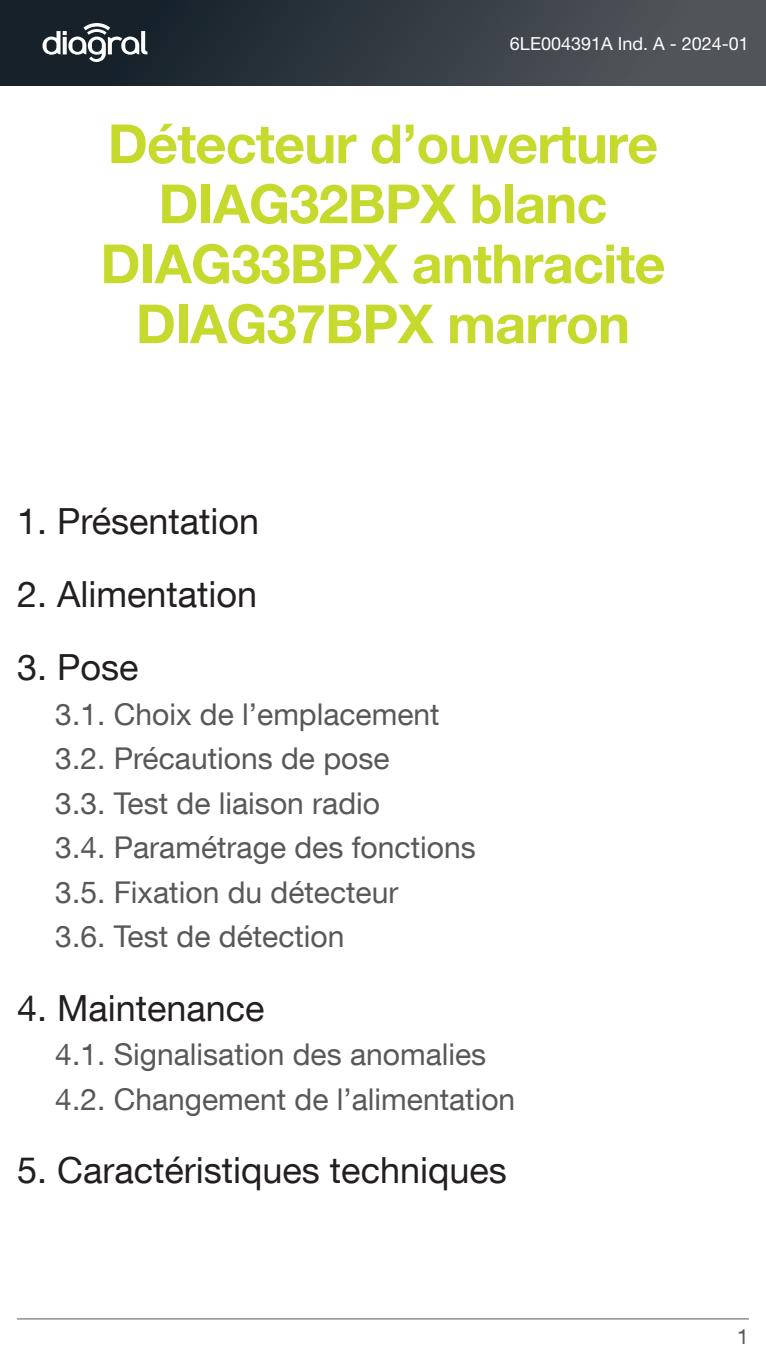
<style>
.page{position:relative;width:766px;height:1361px;background:#fff}
.page>*{position:absolute;margin:0;border:0;box-sizing:border-box;transform-origin:0 0}
.t1{font:700 54px/60px "Helvetica Neue LTW1 G";letter-spacing:-.015em;color:#c6d92d;text-align:center}
.t2{font:36px "Helvetica Neue LT Com";color:#231f20}
.t3{font:30px/44.4px "Helvetica Neue LT Com";color:#57585a}
.t4{font:21px "Helvetica Neue LT Com";color:#57585a}
.t5{font:18px "Helvetica Neue LTW1 G";color:#fff}
</style>
<div class="page">
<hr style="left:17px;top:1318px;width:731px;height:1px;background:#57585a">
<div style="left:0;top:0;width:765px;height:85px;background:linear-gradient(to right,#0d1a23,#565a5f)"></div>
<svg style="left:43px;top:23px;width:104px;height:39px"></svg>
<p class="t5" style="left:510px;top:33px;width:240px">6LE004391A Ind. A - 2024-01</p>
<h1 class="t1" style="left:100px;top:114px;width:566px">Détecteur d’ouverture<br>DIAG32BPX blanc<br>DIAG33BPX anthracite<br>DIAG37BPX marron</h1>
<p class="t2" style="left:17px;top:499px;width:244px">1. Présentation</p>
<p class="t2" style="left:17px;top:572px;width:242px">2. Alimentation</p>
<p class="t2" style="left:17px;top:645px;width:123px">3. Pose</p>
<p class="t3" style="left:55px;top:691px;width:422px">3.1. Choix de l’emplacement<br>3.2. Précautions de pose<br>3.3. Test de liaison radio<br>3.4. Paramétrage des fonctions<br>3.5. Fixation du détecteur<br>3.6. Test de détection</p>
<p class="t2" style="left:17px;top:985px;width:249px">4. Maintenance</p>
<p class="t3" style="left:55px;top:1031px;width:461px">4.1. Signalisation des anomalies<br>4.2. Changement de l’alimentation</p>
<p class="t2" style="left:17px;top:1147px;width:491px">5. Caractéristiques techniques</p>
<p class="t4" style="left:737px;top:1323px;width:13px">1</p>
</div>
